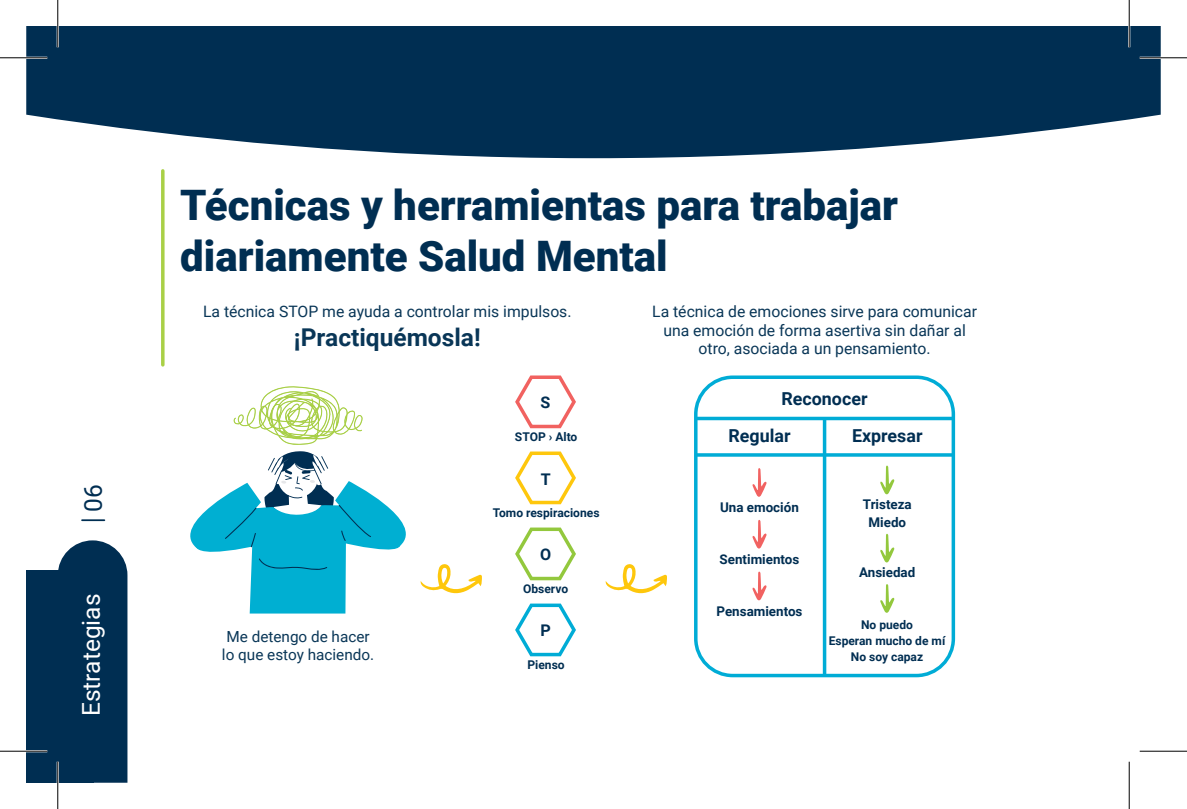
<style>
.page{position:relative;width:1187px;height:809px;background:#fff}
.page>*{position:absolute;margin:0;border:0;box-sizing:border-box;transform-origin:0 0}
.t1{font:900 42px/50.4px "Roboto";color:#002e52}
.t2{font:700 24.5px "Roboto";color:#093657}
.t3{font:24.5px "Roboto";color:#fff}
.t4{font:24.5px "Roboto";color:#002e52}
.t5{font:700 17.85px/37.6px "Roboto";color:#002e52}
.t6{font:700 16.1px "Roboto";color:#002e52}
.t7{font:15.75px/18.9px "Roboto";color:#093657;text-align:center}
.t8{font:15.22px "Roboto";color:#093657}
.t9{font:700 13.3px/17.8px "Roboto";color:#002e52;text-align:center}
.t10{font:700 12.08px/16.1px "Roboto";color:#002e52;text-align:center}
</style>
<div class="page">
<svg style="left:26px;top:26px;width:1134px;height:132px;fill:#002e52"></svg>
<div style="left:26px;top:570px;width:68px;height:212px;background:#002e52"></div>
<div style="left:58px;top:540px;width:69px;height:242px;background:#002e52"></div>
<hr style="left:82px;top:519px;width:22px;height:2px;background:#002e52">
<hr style="left:161px;top:171px;width:3px;height:194px;background:#a9d046">
<div style="left:694px;top:375px;width:261px;height:302px;border:4px solid #00acd6;border-radius:37px"></div>
<svg style="left:696px;top:416px;width:257px;height:4px"></svg>
<hr style="left:696px;top:453px;width:257px;height:3px;background:#00acd6">
<svg style="left:822px;top:418px;width:4px;height:257px"></svg>
<svg style="left:752px;top:468px;width:14px;height:29px"></svg>
<svg style="left:752px;top:520px;width:14px;height:29px"></svg>
<svg style="left:752px;top:571px;width:14px;height:30px"></svg>
<svg style="left:880px;top:465px;width:14px;height:30px"></svg>
<svg style="left:880px;top:533px;width:14px;height:30px"></svg>
<svg style="left:880px;top:584px;width:14px;height:29px"></svg>
<svg style="left:515px;top:375px;width:61px;height:54px"></svg>
<svg style="left:515px;top:451px;width:61px;height:54px"></svg>
<svg style="left:515px;top:527px;width:61px;height:54px"></svg>
<svg style="left:515px;top:603px;width:61px;height:54px"></svg>
<svg style="left:605px;top:564px;width:62px;height:30px"></svg>
<svg style="left:190px;top:386px;width:292px;height:227px"></svg>
<hr style="left:0;top:57px;width:47px;height:2px;background:#fff">
<hr style="left:1139px;top:57px;width:47px;height:2px;background:#fff">
<hr style="left:0;top:750px;width:47px;height:2px;background:#fff">
<hr style="left:57px;top:0;width:2px;height:47px;background:#fff">
<hr style="left:57px;top:761px;width:2px;height:47px;background:#fff">
<hr style="left:1128px;top:0;width:2px;height:47px;background:#fff">
<hr style="left:0;top:57px;width:47px;height:1px;background:#000">
<hr style="left:1139px;top:57px;width:47px;height:1px;background:#000">
<hr style="left:0;top:750px;width:47px;height:1px;background:#000">
<hr style="left:1139px;top:750px;width:47px;height:1px;background:#000">
<hr style="left:57px;top:0;width:1px;height:47px;background:#000">
<hr style="left:57px;top:761px;width:1px;height:47px;background:#000">
<hr style="left:1128px;top:0;width:1px;height:47px;background:#000">
<hr style="left:1128px;top:761px;width:1px;height:47px;background:#000">
<h2 class="t4" style="left:76px;top:512px;width:29px;rotate:-90deg">06</h2>
<h2 class="t3" style="left:74px;top:716px;width:124px;rotate:-90deg">Estrategias</h2>
<h1 class="t1" style="left:180px;top:179px;width:719px">Técnicas y herramientas para trabajar diariamente Salud Mental</h1>
<p class="t7" style="left:652px;top:301px;width:326px">La técnica de emociones sirve para comunicar una emoción de forma asertiva sin dañar al otro, asociada a un pensamiento.</p>
<p class="t7" style="left:203px;top:301px;width:370px">La técnica STOP me ayuda a controlar mis impulsos.</p>
<h2 class="t2" style="left:294px;top:320px;width:188px">¡Practiquémosla!</h2>
<p class="t6" style="left:540px;top:391px;width:11px">S</p>
<p class="t10" style="left:515px;top:428px;width:64px">STOP › Alto</p>
<p class="t6" style="left:541px;top:467px;width:11px">T</p>
<p class="t10" style="left:493px;top:504px;width:108px">Tomo respiraciones</p>
<p class="t6" style="left:540px;top:543px;width:13px">O</p>
<p class="t10" style="left:523px;top:580px;width:47px">Observo</p>
<p class="t8" style="left:226px;top:625px;width:145px">Me detengo de hacer</p>
<p class="t6" style="left:540px;top:619px;width:12px">P</p>
<p class="t8" style="left:222px;top:644px;width:154px">lo que estoy haciendo.</p>
<p class="t10" style="left:527px;top:656px;width:39px">Pienso</p>
<p class="t5" style="left:728px;top:378px;width:141px;text-indent:53px">Reconocer<br>Regular</p>
<p class="t5" style="left:852px;top:416px;width:72px">Expresar</p>
<p class="t9" style="left:720px;top:498px;width:80px">Una emoción</p>
<p class="t9" style="left:719px;top:550px;width:81px">Sentimientos</p>
<p class="t9" style="left:716px;top:601px;width:87px">Pensamientos</p>
<p class="t9" style="left:862px;top:495px;width:50px">Tristeza<br>Miedo</p>
<p class="t9" style="left:859px;top:563px;width:58px">Ansiedad</p>
<p class="t10" style="left:828px;top:616px;width:118px">No puedo<br>Esperan mucho de mí<br>No soy capaz</p>
</div>
